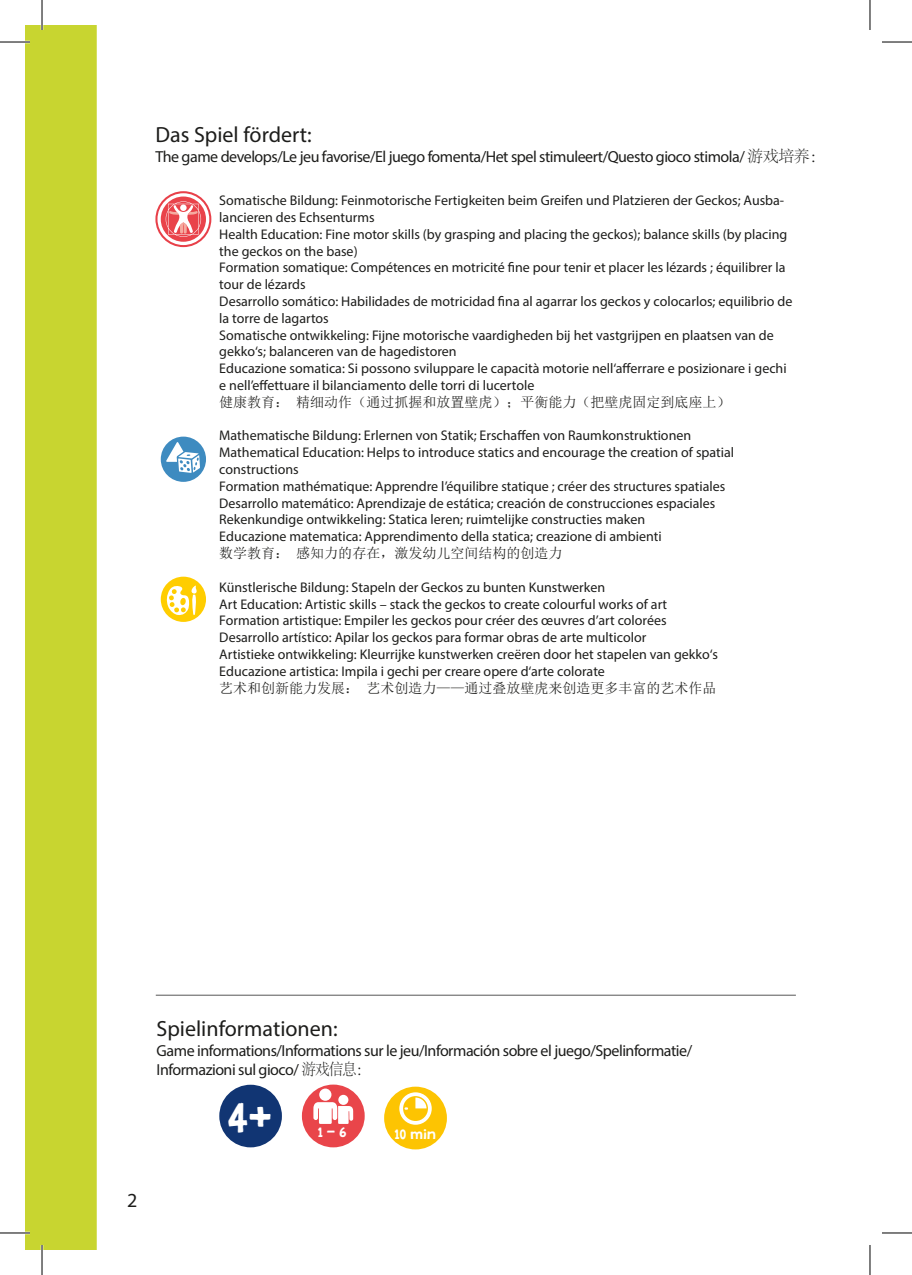
<style>
.page{position:relative;width:912px;height:1275px;background:#fff}
.page>*{position:absolute;margin:0;border:0;box-sizing:border-box;transform-origin:0 0}
.t1{font:36px "Granstander Clean";color:#fff}
.t2{font:22px "Myriad Pro";color:#1d1d1b}
.t3{font:20px "Myriad Pro";color:#1d1d1b}
.t4{font:16px/19.2px "Myriad Pro";letter-spacing:-.03em;color:#1d1d1b}
.t5{font:14px/16.8px "Myriad Pro";color:#1d1d1b}
.t6{font:14px "Sim Sun";color:#1d1d1b}
.t7{font:12px "Granstander Clean";color:#fff}
.s1{font-family:"Adobe Song Std";font-weight:300}
</style>
<div class="page">
<div style="left:25px;top:25px;width:72px;height:1225px;background:#c8d530"></div>
<hr style="left:156px;top:995px;width:640px;height:1px;background:#575756">
<div style="left:219px;top:1084px;width:63px;height:63px;background:#113573;border-radius:50%"></div>
<div style="left:384px;top:1086px;width:63px;height:63px;background:#fdc402;border-radius:50%"></div>
<svg style="left:399px;top:1092px;width:33px;height:32px"></svg>
<div style="left:302px;top:1084px;width:63px;height:63px;background:#e9454a;border-radius:50%"></div>
<svg style="left:313px;top:1102px;width:40px;height:22px"></svg>
<div style="left:319px;top:1088px;width:12px;height:12px;background:#fff;border-radius:50%"></div>
<div style="left:338px;top:1094px;width:10px;height:11px;background:#fff;border-radius:50%"></div>
<div style="left:161px;top:196px;width:45px;height:46px;background:#e9434a;border-radius:50%"></div>
<svg style="left:166px;top:201px;width:35px;height:36px"></svg>
<div style="left:155px;top:191px;width:56px;height:56px;border:2px solid #e84049;border-radius:50%"></div>
<svg style="left:160px;top:436px;width:46px;height:46px"></svg>
<svg style="left:160px;top:576px;width:46px;height:46px"></svg>
<hr style="left:0;top:41px;width:30px;height:2px;background:#fff">
<hr style="left:0;top:1231px;width:30px;height:3px;background:#fff">
<hr style="left:41px;top:0;width:2px;height:30px;background:#fff">
<hr style="left:41px;top:1245px;width:2px;height:30px;background:#fff">
<hr style="left:0;top:42px;width:30px;height:1px;background:#000">
<hr style="left:882px;top:42px;width:30px;height:1px;background:#000">
<hr style="left:0;top:1232px;width:30px;height:1px;background:#000">
<hr style="left:882px;top:1232px;width:30px;height:1px;background:#000">
<hr style="left:42px;top:0;width:1px;height:30px;background:#000">
<hr style="left:42px;top:1245px;width:1px;height:30px;background:#000">
<hr style="left:869px;top:0;width:1px;height:30px;background:#000">
<hr style="left:869px;top:1245px;width:1px;height:30px;background:#000">
<h2 class="t2" style="left:155px;top:121px;width:158px">Das Spiel fördert:</h2>
<p class="t4" style="left:155px;top:146px;width:671px">The game develops/Le jeu favorise/El juego fomenta/Het spel stimuleert/Questo gioco stimola/ <span class="s1">游戏培养：</span></p>
<p class="t5" style="left:219px;top:192px;width:574px">Somatische Bildung: Feinmotorische Fertigkeiten beim Greifen und Platzieren der Geckos; Ausba&shy;lancieren des Echsenturms<br>Health Education: Fine motor skills (by grasping and placing the geckos); balance skills (by placing the geckos on the base)<br>Formation somatique: Compétences en motricité fine pour tenir et placer les lézards ; équilibrer la tour de lézards<br>Desarrollo somático: Habilidades de motricidad fina al agarrar los geckos y colocarlos; equilibrio de la torre de lagartos<br>Somatische ontwikkeling: Fijne motorische vaardigheden bij het vastgrijpen en plaatsen van de gekko‘s; balanceren van de hagedistoren<br>Educazione somatica: Si possono sviluppare le capacità motorie nell‘afferrare e posizionare i gechi e nell’effettuare il bilanciamento delle torri di lucertole</p>
<p class="t6" style="left:219px;top:395px;width:512px">健康教育： 精细动作（通过抓握和放置壁虎）；平衡能力（把壁虎固定到底座上）</p>
<p class="t5" style="left:219px;top:427px;width:516px">Mathematische Bildung: Erlernen von Statik; Erschaffen von Raumkonstruktionen Mathematical Education: Helps to introduce statics and encourage the creation of spatial constructions<br>Formation mathématique: Apprendre l’équilibre statique ; créer des structures spatiales Desarrollo matemático: Aprendizaje de estática; creación de construcciones espaciales Rekenkundige ontwikkeling: Statica leren; ruimtelijke constructies maken<br>Educazione matematica: Apprendimento della statica; creazione di ambienti</p>
<p class="t6" style="left:219px;top:546px;width:344px">数学教育： 感知力的存在，激发幼儿空间结构的创造力</p>
<p class="t5" style="left:219px;top:578px;width:500px">Künstlerische Bildung: Stapeln der Geckos zu bunten Kunstwerken<br>Art Education: Artistic skills – stack the geckos to create colourful works of art Formation artistique: Empiler les geckos pour créer des œuvres d’art colorées Desarrollo artístico: Apilar los geckos para formar obras de arte multicolor<br>Artistieke ontwikkeling: Kleurrijke kunstwerken creëren door het stapelen van gekko‘s Educazione artistica: Impila i gechi per creare opere d‘arte colorate</p>
<p class="t6" style="left:219px;top:680px;width:498px">艺术和创新能力发展： 艺术创造力——通过叠放壁虎来创造更多丰富的艺术作品</p>
<h2 class="t2" style="left:157px;top:1015px;width:182px">Spielinformationen:</h2>
<p class="t4" style="left:157px;top:1040px;width:537px">Game informations/Informations sur le jeu/Información sobre el juego/Spelinformatie/<br>Informazioni sul gioco/ <span class="s1">游戏信息：</span></p>
<h1 class="t1" style="left:228px;top:1098px;width:47px">4+</h1>
<p class="t7" style="left:318px;top:1125px;width:30px">1 - 6</p>
<p class="t7" style="left:395px;top:1127px;width:43px">10 min</p>
<h3 class="t3" style="left:127px;top:1188px;width:12px">2</h3>
</div>
